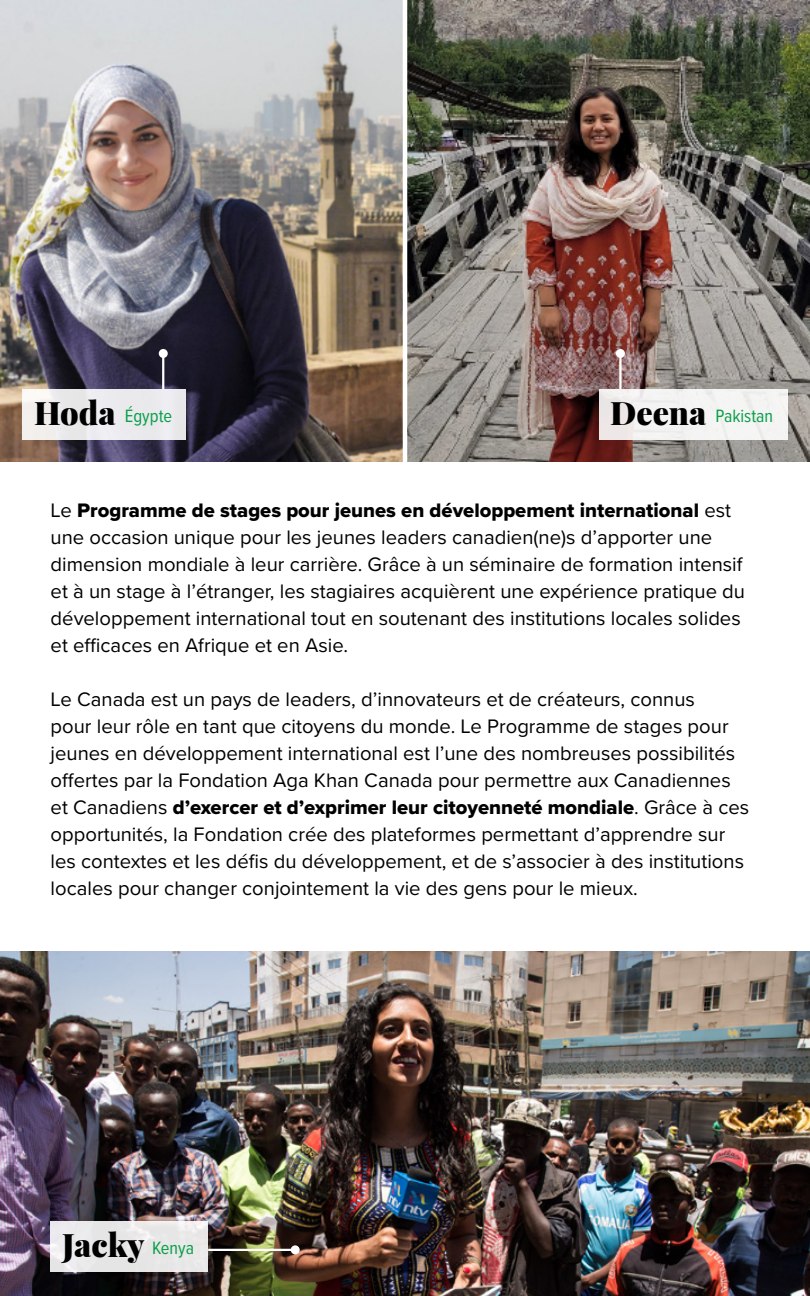
<style>
.page{position:relative;width:810px;height:1296px;background:#fff}
.page>*{position:absolute;margin:0;border:0;box-sizing:border-box;transform-origin:0 0}
.t1{font:900 32.4px "Playfair Display";color:#000}
.t2{font:20.25px/27px "Proxima Nova";color:#000}
.t3{font:20.25px "Proxima Nova Extrabld";color:#000}
.t4{font:18.45px "Proxima Nova Cond";color:#099f49}
.s1{font-family:"Playfair Display";font-weight:900;font-size:32.4px;color:#000}
.s2{font-family:"Proxima Nova"}
.s3{font-family:"Proxima Nova Cond";font-weight:400;font-size:18.45px;color:#099f49}
</style>
<div class="page">
<img style="left:0;top:0;width:403px;height:462px">
<img style="left:407px;top:0;width:403px;height:462px">
<div style="left:599px;top:389px;width:189px;height:50px;background:linear-gradient(to right,#f0ecec,#f5f6f6)"></div>
<img style="left:0;top:951px;width:810px;height:345px">
<div style="left:22px;top:389px;width:164px;height:50px;background:#ebebed"></div>
<div style="left:51px;top:1221px;width:157px;height:51px;background:#e8e7e8"></div>
<hr style="left:619px;top:353px;width:3px;height:36px;background:#fff">
<div style="left:616px;top:349px;width:9px;height:9px;background:#fff;border-radius:50%"></div>
<hr style="left:162px;top:353px;width:2px;height:36px;background:#fff">
<div style="left:159px;top:349px;width:9px;height:9px;background:#fff;border-radius:50%"></div>
<hr style="left:208px;top:1249px;width:87px;height:2px;background:#fff">
<div style="left:291px;top:1245px;width:9px;height:9px;background:#fff;border-radius:50%"></div>
<p class="t4" style="left:34px;top:402px;width:140px"><span class="s1">Hoda</span> Égypte</p>
<p class="t4" style="left:610px;top:402px;width:165px"><span class="s1">Deena</span> Pakistan</p>
<p class="t3" style="left:51px;top:495px;width:682px"><span class="s2">Le</span> Programme de stages pour jeunes en développement international <span class="s2">est</span></p>
<p class="t2" style="left:51px;top:523px;width:696px">une occasion unique pour les jeunes leaders canadien(ne)s d’apporter une dimension mondiale à leur carrière. Grâce à un séminaire de formation intensif et à un stage à l’étranger, les stagiaires acquièrent une expérience pratique du développement international tout en soutenant des institutions locales solides et efficaces en Afrique et en Asie.</p>
<p class="t2" style="left:51px;top:685px;width:686px">Le Canada est un pays de leaders, d’innovateurs et de créateurs, connus pour leur rôle en tant que citoyens du monde. Le Programme de stages pour jeunes en développement international est l’une des nombreuses possibilités offertes par la Fondation Aga Khan Canada pour permettre aux Canadiennes</p>
<p class="t3" style="left:51px;top:792px;width:700px"><span class="s2">et Canadiens</span> d’exercer et d’exprimer leur citoyenneté mondiale<span class="s2">. Grâce à ces</span></p>
<p class="t2" style="left:51px;top:820px;width:695px">opportunités, la Fondation crée des plateformes permettant d’apprendre sur les contextes et les défis du développement, et de s’associer à des institutions locales pour changer conjointement la vie des gens pour le mieux.</p>
<h1 class="t1" style="left:62px;top:1220px;width:133px">Jacky <span class="s3">Kenya</span></h1>
</div>
